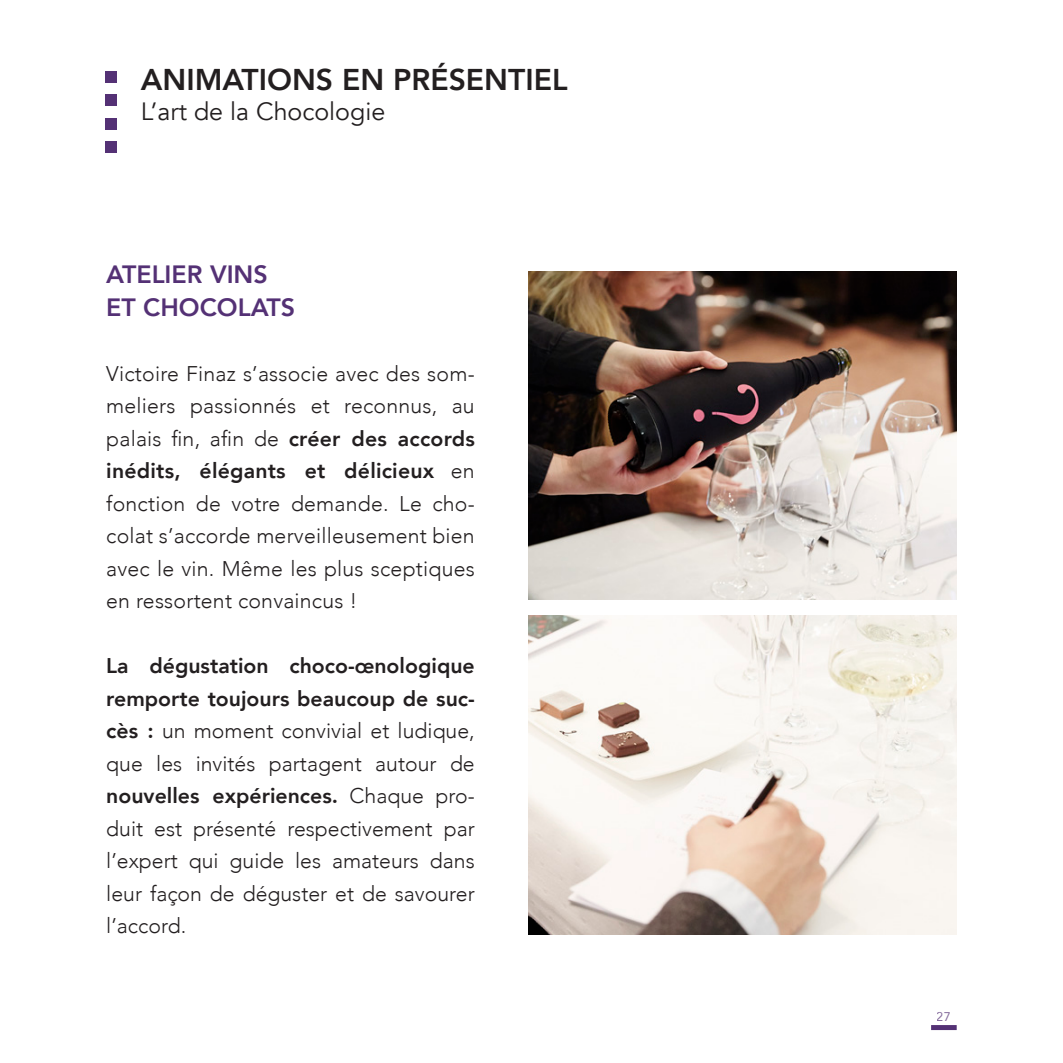
<style>
.page{position:relative;width:1063px;height:1063px;background:#fff}
.page>*{position:absolute;margin:0;border:0;box-sizing:border-box;transform-origin:0 0}
.t1{font:800 30px "Avenir";color:#231f20}
.t2{font:800 25px "Avenir";color:#543175}
.t3{font:25px "Avenir";color:#231f20}
.t4{font:300 21.25px/32.5px "Avenir";color:#231f20;text-align:justify}
.t5{font:12.75px "Avenir";color:#543175}
.s1{font-weight:800}
</style>
<div class="page">
<div style="left:931px;top:1025px;width:26px;height:5px;background:#543175"></div>
<img style="left:529px;top:272px;width:427px;height:328px">
<img style="left:529px;top:615px;width:427px;height:320px">
<div style="left:106px;top:71px;width:11px;height:12px;background:#543175"></div>
<div style="left:106px;top:94px;width:11px;height:12px;background:#543175"></div>
<div style="left:106px;top:118px;width:11px;height:11px;background:#543175"></div>
<div style="left:106px;top:141px;width:11px;height:12px;background:#543175"></div>
<p class="t1" style="left:141px;top:56px;width:428px">ANIMATIONS EN PRÉSENTIEL</p>
<p class="t3" style="left:141px;top:97px;width:246px">L’art de la Chocologie</p>
<p class="t2" style="left:106px;top:255px;width:163px">ATELIER VINS</p>
<p class="t2" style="left:106px;top:287px;width:190px">ET CHOCOLATS</p>
<p class="t4" style="left:106px;top:357px;width:370px">Victoire Finaz s’associe avec des som&shy;meliers passionnés et reconnus, au palais fin, afin de <span class="s1">créer des accords inédits, élégants et délicieux</span> en fonction de votre demande. Le cho&shy;colat s’accorde merveilleusement bien avec le vin. Même les plus sceptiques en ressortent convaincus !</p>
<p class="t4" style="left:106px;top:650px;width:370px"><span class="s1">La dégustation choco-œnologique remporte toujours beaucoup de suc&shy;cès :</span> un moment convivial et ludique, que les invités partagent autour de <span class="s1">nouvelles expériences.</span> Chaque pro&shy;duit est présenté respectivement par l’expert qui guide les amateurs dans leur façon de déguster et de savourer l’accord.</p>
<p class="t5" style="left:937px;top:1006px;width:16px">27</p>
</div>
